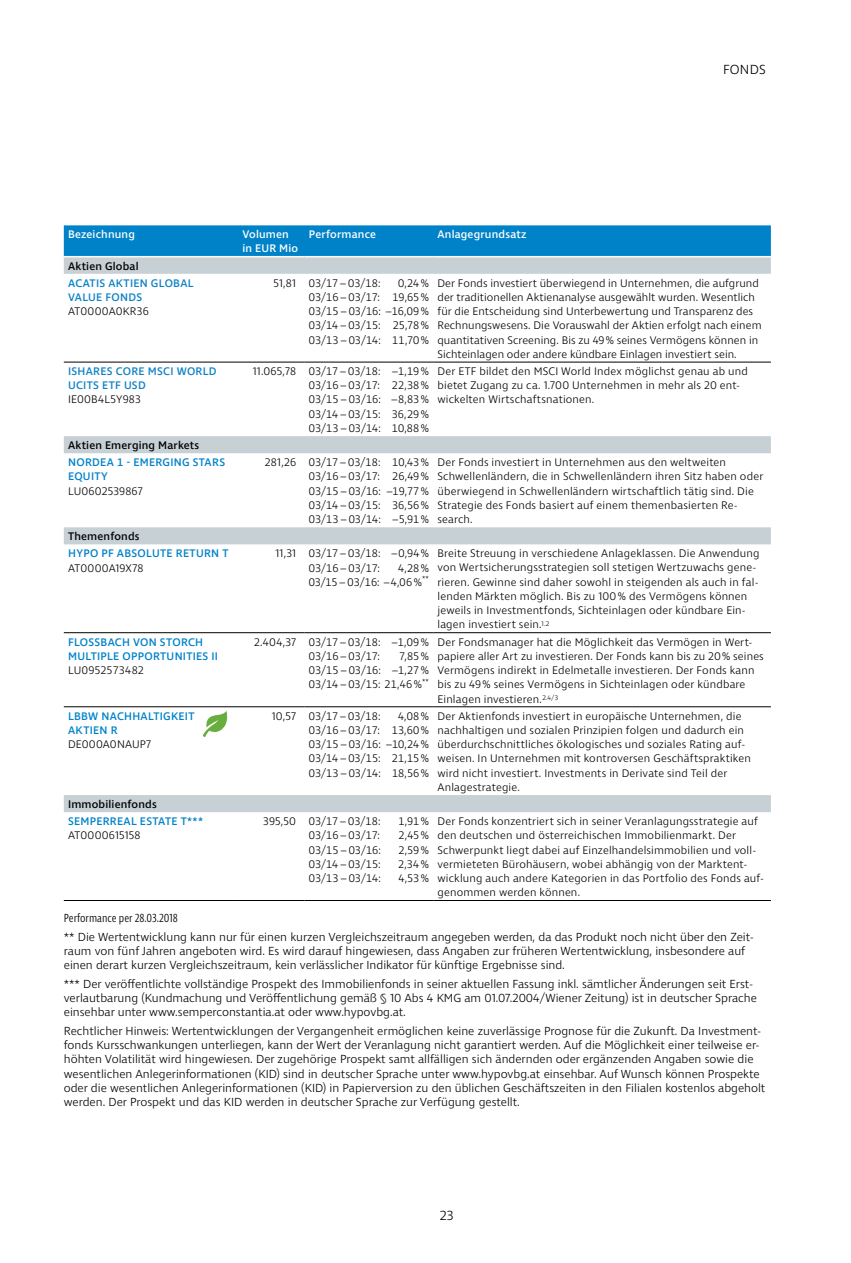
<style>
.page{position:relative;width:851px;height:1263px;background:#fff}
.page>*{position:absolute;margin:0;border:0;box-sizing:border-box;transform-origin:0 0}
.t1{font:300 13.5px "Ingra";letter-spacing:.02em;color:#000}
.t2{font:300 12px/14.2px "Ingra";color:#000}
.t3{font:300 12px "Ingra Cd";color:#000}
.t4{font:300 11.25px/14.2px "Ingra";letter-spacing:.01em;color:#000}
.t5{font:500 11.25px/14.2px "Ingra";letter-spacing:.025em;color:#0082c9}
.t6{font:500 11.25px/17.1px "Ingra";letter-spacing:.025em;color:#0f82c5}
.t7{font:500 11.25px/14.2px "Ingra";letter-spacing:.015em;color:#fff}
.t8{font:500 11.25px "Ingra";letter-spacing:.015em;color:#000}
.s1{color:#000}
.s2{color:#0082c9}
.s3{font-weight:500;color:#0f82c5}
.s4{font-weight:500;color:#0082c9}
</style>
<div class="page">
<div style="left:64px;top:225px;width:706px;height:31px;background:#0082c9"></div>
<svg style="left:64px;top:257px;width:706px;height:555px"></svg>
<hr style="left:64px;top:362px;width:170px;height:1px;background:#000">
<hr style="left:234px;top:362px;width:70px;height:1px;background:#000">
<hr style="left:304px;top:362px;width:129px;height:1px;background:#000">
<hr style="left:433px;top:362px;width:337px;height:1px;background:#000">
<hr style="left:64px;top:632px;width:170px;height:1px;background:#000">
<hr style="left:234px;top:632px;width:70px;height:1px;background:#000">
<hr style="left:304px;top:632px;width:129px;height:1px;background:#000">
<hr style="left:433px;top:632px;width:337px;height:1px;background:#000">
<hr style="left:64px;top:706px;width:170px;height:1px;background:#000">
<hr style="left:234px;top:706px;width:70px;height:1px;background:#000">
<hr style="left:304px;top:706px;width:129px;height:1px;background:#000">
<hr style="left:433px;top:706px;width:337px;height:1px;background:#000">
<hr style="left:64px;top:900px;width:170px;height:1px;background:#000">
<hr style="left:234px;top:900px;width:70px;height:1px;background:#000">
<hr style="left:304px;top:900px;width:129px;height:1px;background:#000">
<hr style="left:433px;top:900px;width:337px;height:1px;background:#000">
<svg style="left:203px;top:711px;width:25px;height:26px"></svg>
<p class="t1" style="left:723px;top:61px;width:44px">FONDS</p>
<p class="t7" style="left:68px;top:228px;width:68px">Bezeichnung</p>
<p class="t7" style="left:242px;top:228px;width:57px">Volumen in EUR Mio</p>
<p class="t7" style="left:309px;top:228px;width:69px">Performance</p>
<p class="t7" style="left:437px;top:228px;width:90px">Anlagegrundsatz</p>
<p class="t6" style="left:68px;top:258px;width:127px"><span class="s1">Aktien Global<br></span><span class="s2">ACA</span>TIS AKTIEN GLOBAL</p>
<p class="t4" style="left:68px;top:290px;width:82px"><span class="s3">VALUE FOND</span><span class="s4">S<br></span>AT0000A0KR36</p>
<p class="t4" style="left:273px;top:276px;width:109px">51,81 03/17–03/18:</p>
<p class="t4" style="left:309px;top:276px;width:122px;text-align:justify;text-indent:89px">0,24% 03/16–03/17: 19,65% 03/15–03/16: –16,09% 03/14–03/15: 25,78% 03/13–03/14: 11,70%</p>
<p class="t4" style="left:437px;top:276px;width:325px">Der Fonds investiert überwiegend in Unternehmen, die aufgrund der traditionellen Aktienanalyse ausgewählt wurden. Wesentlich für die Entscheidung sind Unterbewertung und Transparenz des Rechnungswesens. Die Vorauswahl der Aktien erfolgt nach einem quantitativen Screening. Bis zu 49% seines Vermögens können in Sichteinlagen oder andere kündbare Einlagen investiert sein.</p>
<p class="t6" style="left:68px;top:365px;width:150px;line-height:14.2px">ISHARES CORE MSCI WORLD<br>UCITS ETF USD</p>
<p class="t4" style="left:68px;top:393px;width:74px">IE00B4L5Y983</p>
<p class="t8" style="left:68px;top:438px;width:133px">Aktien Emerging Markets</p>
<p class="t5" style="left:68px;top:456px;width:158px">NORDEA 1 - EMERGING STARS<br>EQUITY</p>
<p class="t4" style="left:68px;top:484px;width:76px">LU0602539867</p>
<p class="t8" style="left:68px;top:529px;width:73px">Themenfonds</p>
<p class="t5" style="left:68px;top:547px;width:162px">HYPO PF ABSOLUTE RETURN T</p>
<p class="t4" style="left:68px;top:561px;width:77px">AT0000A19X78</p>
<p class="t5" style="left:68px;top:635px;width:151px">FLOSSBACH VON STORCH<br>MULTIPLE OPPORTUNITIES II</p>
<p class="t4" style="left:68px;top:664px;width:77px">LU0952573482</p>
<p class="t5" style="left:68px;top:709px;width:128px">LBBW NACHHALTIGKEIT<br>AKTIEN R</p>
<p class="t4" style="left:68px;top:738px;width:85px">DE000A0NAUP7</p>
<p class="t8" style="left:68px;top:797px;width:90px">Immobilienfonds</p>
<p class="t5" style="left:68px;top:815px;width:136px">SEMPERREAL ESTATE T***</p>
<p class="t4" style="left:68px;top:829px;width:74px">AT0000615158</p>
<p class="t4" style="left:309px;top:365px;width:122px;text-align:justify;text-indent:-56px">11.065,78 03/17–03/18: –1,19% 03/16–03/17: 22,38% 03/15–03/16: –8,83% 03/14–03/15: 36,29% 03/13–03/14: 10,88%</p>
<p class="t4" style="left:437px;top:365px;width:312px">Der ETF bildet den MSCI World Index möglichst genau ab und bietet Zugang zu ca. 1.700 Unternehmen in mehr als 20 ent&shy;wickelten Wirtschaftsnationen.</p>
<p class="t4" style="left:309px;top:456px;width:122px;text-align:justify;text-indent:-44px">281,26 03/17–03/18: 10,43% 03/16–03/17: 26,49% 03/15–03/16: –19,77% 03/14–03/15: 36,56% 03/13–03/14: –5,91%</p>
<p class="t4" style="left:437px;top:456px;width:327px">Der Fonds investiert in Unternehmen aus den weltweiten Schwellenländern, die in Schwellenländern ihren Sitz haben oder überwiegend in Schwellenländern wirtschaftlich tätig sind. Die Strategie des Fonds basiert auf einem themenbasierten Re&shy;search.</p>
<p class="t4" style="left:309px;top:547px;width:122px;text-indent:-33px">11,31 03/17–03/18: –0,94%<br>03/16–03/17:</p>
<p class="t4" style="left:309px;top:561px;width:122px;text-align:right">4,28%<br>03/15–03/16: –4,06%<sup>**</sup></p>
<p class="t4" style="left:254px;top:635px;width:176px;text-align:center">2.404,37 03/17–03/18: –1,09%<br>03/16–03/17:</p>
<p class="t4" style="left:309px;top:649px;width:122px;text-align:justify;text-indent:90px">7,85% 03/15–03/16: –1,27% 03/14–03/15: 21,46%<sup>**</sup></p>
<p class="t4" style="left:437px;top:547px;width:323px">Breite Streuung in verschiedene Anlageklassen. Die Anwendung von Wertsicherungsstrategien soll stetigen Wertzuwachs gene&shy;rieren. Gewinne sind daher sowohl in steigenden als auch in fal&shy;lenden Märkten möglich. Bis zu 100% des Vermögens können jeweils in Investmentfonds, Sichteinlagen oder kündbare Ein&shy;lagen investiert sein.<sup>1.2</sup></p>
<p class="t4" style="left:437px;top:635px;width:328px">Der Fondsmanager hat die Möglichkeit das Vermögen in Wert&shy;papiere aller Art zu investieren. Der Fonds kann bis zu 20% seines Vermögens indirekt in Edelmetalle investieren. Der Fonds kann bis zu 49% seines Vermögens in Sichteinlagen oder kündbare Einlagen investieren.<sup>2.4/3</sup></p>
<p class="t4" style="left:272px;top:709px;width:110px">10,57 03/17–03/18:</p>
<p class="t4" style="left:309px;top:709px;width:122px;text-align:justify;text-indent:89px">4,08% 03/16–03/17: 13,60% 03/15–03/16: –10,24% 03/14–03/15: 21,15% 03/13–03/14: 18,56%</p>
<p class="t4" style="left:437px;top:709px;width:315px">Der Aktienfonds investiert in europäische Unternehmen, die nachhaltigen und sozialen Prinzipien folgen und dadurch ein überdurchschnittliches ökologisches und soziales Rating auf&shy;weisen. In Unternehmen mit kontroversen Geschäftspraktiken wird nicht investiert. Investments in Derivate sind Teil der Anlagestrategie.</p>
<p class="t4" style="left:263px;top:815px;width:119px">395,50 03/17–03/18:</p>
<p class="t4" style="left:398px;top:815px;width:32px">1,91%</p>
<p class="t4" style="left:309px;top:829px;width:73px">03/16–03/17:</p>
<p class="t4" style="left:398px;top:829px;width:32px">2,45%</p>
<p class="t4" style="left:309px;top:843px;width:73px">03/15–03/16:</p>
<p class="t4" style="left:398px;top:843px;width:32px">2,59%</p>
<p class="t4" style="left:309px;top:857px;width:73px">03/14–03/15:</p>
<p class="t4" style="left:398px;top:857px;width:32px">2,34%</p>
<p class="t4" style="left:309px;top:872px;width:73px">03/13–03/14:</p>
<p class="t4" style="left:398px;top:872px;width:32px">4,53%</p>
<p class="t4" style="left:437px;top:815px;width:328px">Der Fonds konzentriert sich in seiner Veranlagungsstrategie auf den deutschen und österreichischen Immobilienmarkt. Der Schwerpunkt liegt dabei auf Einzelhandelsimmobilien und voll&shy;vermieteten Bürohäusern, wobei abhängig von der Marktent&shy;wicklung auch andere Kategorien in das Portfolio des Fonds auf&shy;genommen werden können.</p>
<p class="t3" style="left:64px;top:911px;width:116px">Performance per 28.03.2018</p>
<p class="t2" style="left:64px;top:930px;width:691px">** Die Wertentwicklung kann nur für einen kurzen Vergleichszeitraum angegeben werden, da das Produkt noch nicht über den Zeit&shy;raum von fünf Jahren angeboten wird. Es wird darauf hingewiesen, dass Angaben zur früheren Wertentwicklung, insbesondere auf einen derart kurzen Vergleichszeitraum, kein verlässlicher Indikator für künftige Ergebnisse sind.</p>
<p class="t2" style="left:64px;top:977px;width:694px">*** Der veröffentlichte vollständige Prospekt des Immobilienfonds in seiner aktuellen Fassung inkl. sämtlicher Änderungen seit Erst&shy;verlautbarung (Kundmachung und Veröffentlichung gemäß § 10 Abs 4 KMG am 01.07.2004/Wiener Zeitung) ist in deutscher Sprache einsehbar unter www.semperconstantia.at oder www.hypovbg.at.</p>
<p class="t2" style="left:64px;top:1024px;width:703px">Rechtlicher Hinweis: Wertentwicklungen der Vergangenheit ermöglichen keine zuverlässige Prognose für die Zukunft. Da Investment&shy;fonds Kursschwankungen unterliegen, kann der Wert der Veranlagung nicht garantiert werden. Auf die Möglichkeit einer teilweise er&shy;höhten Volatilität wird hingewiesen. Der zugehörige Prospekt samt allfälligen sich ändernden oder ergänzenden Angaben sowie die wesentlichen Anlegerinformationen (KID) sind in deutscher Sprache unter www.hypovbg.at einsehbar. Auf Wunsch können Prospekte oder die wesentlichen Anlegerinformationen (KID) in Papierversion zu den üblichen Geschäftszeiten in den Filialen kostenlos abgeholt werden. Der Prospekt und das KID werden in deutscher Sprache zur Verfügung gestellt.</p>
<p class="t1" style="left:440px;top:1207px;width:15px">23</p>
</div>
